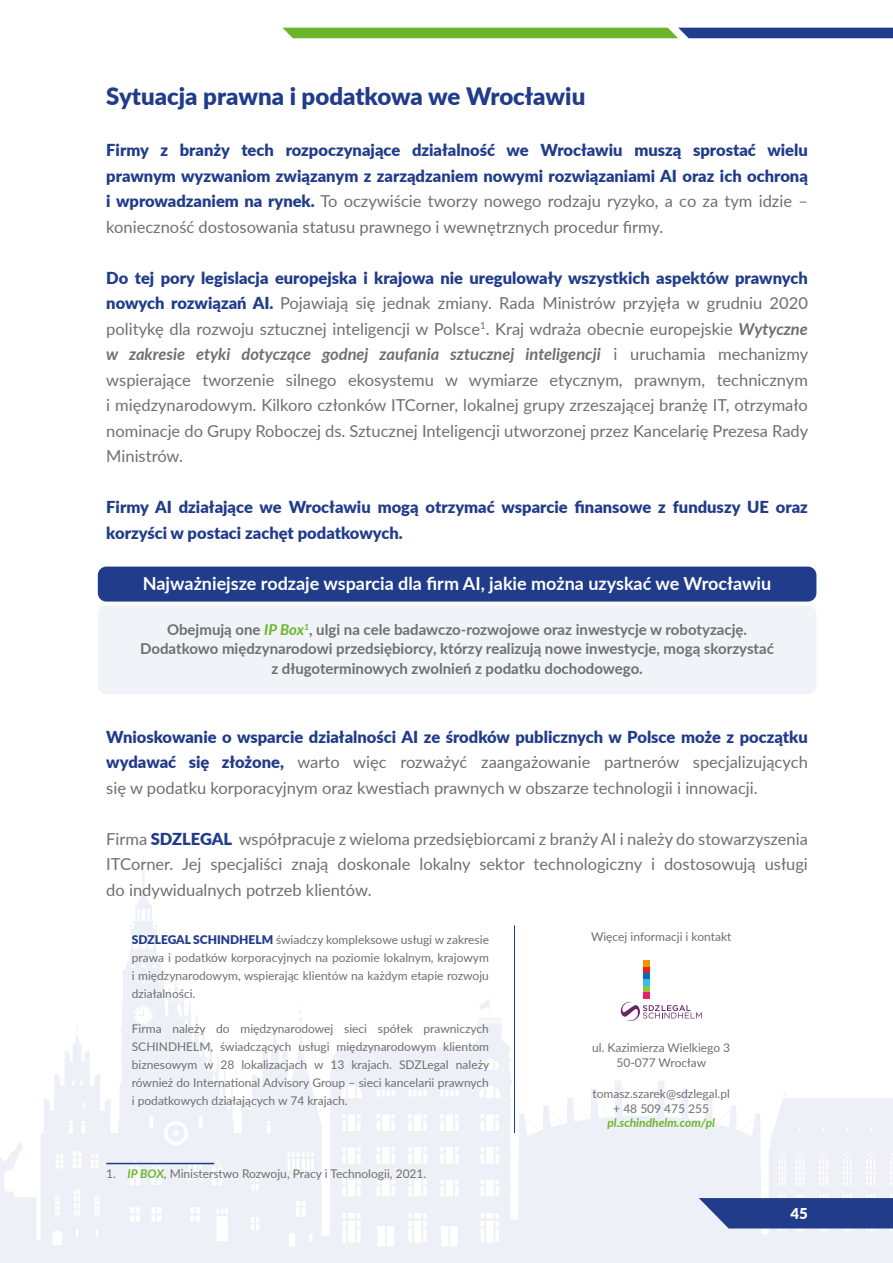
<style>
.page{position:relative;width:893px;height:1263px;background:#fff}
.page>*{position:absolute;margin:0;border:0;box-sizing:border-box;transform-origin:0 0}
.t1{font:900 24px "Lato";color:#203c8a}
.t2{font:700 18px "Lato";color:#fff}
.t3{font:16.5px/25.5px "Lato";color:#706f6f;text-align:justify}
.t4{font:900 16.5px/25.5px "Lato";color:#203c8a;text-align:justify}
.t5{font:700 15px/19.6px "Lato";color:#706f6f;text-align:center}
.t6{font:900 15px "Lato";color:#fff}
.t7{font:12px/18px "Lato";color:#706f6f;text-align:justify}
.t8{font:italic 700 12px "Lato";color:#6cb52d}
.s1{font-weight:400;color:#706f6f}
.s2{font-weight:900;color:#203c8a}
.s3{font-weight:700;font-style:italic}
.s4{font-style:italic;color:#6cb52d}
.s5{font-weight:700;font-style:italic;color:#6cb530}
</style>
<div class="page">
<svg style="left:0;top:856px;width:893px;height:407px"></svg>
<svg style="left:167px;top:1124px;width:18px;height:18px"></svg>
<svg style="left:137px;top:1008px;width:7px;height:9px"></svg>
<div style="left:98px;top:567px;width:718px;height:35px;background:#203c8a;border-radius:9px"></div>
<div style="left:98px;top:605px;width:718px;height:89px;background:#f0f3f8;border-radius:9px"></div>
<hr style="left:514px;top:925px;width:1px;height:208px;background:#203c8a">
<div style="left:643px;top:960px;width:6px;height:7px;background:#f39200"></div>
<svg style="left:643px;top:967px;width:6px;height:12px"></svg>
<div style="left:643px;top:979px;width:6px;height:7px;background:#36bcee"></div>
<svg style="left:643px;top:986px;width:6px;height:6px"></svg>
<div style="left:643px;top:992px;width:6px;height:7px;background:#e71d72"></div>
<svg style="left:621px;top:1002px;width:81px;height:19px"></svg>
<hr style="left:106px;top:1163px;width:108px;height:1px;background:#203c8a">
<svg style="left:283px;top:28px;width:610px;height:10px;background:#548d52"></svg>
<svg style="left:699px;top:1198px;width:194px;height:30px;background:#2f4992"></svg>
<h1 class="t1" style="left:106px;top:78px;width:480px">Sytuacja prawna i podatkowa we Wrocławiu</h1>
<p class="t4" style="left:106px;top:137px;width:703px">Firmy z branży tech rozpoczynające działalność we Wrocławiu muszą sprostać wielu prawnym wyzwaniom związanym z zarządzaniem nowymi rozwiązaniami AI oraz ich ochroną i wprowadzaniem na rynek. <span class="s1">To oczywiście tworzy nowego rodzaju ryzyko, a co za tym idzie – konieczność dostosowania statusu prawnego i wewnętrznych procedur firmy.</span></p>
<p class="t3" style="left:106px;top:264px;width:703px"><span class="s2">Do tej pory legislacja europejska i krajowa nie uregulowały wszystkich aspektów prawnych nowych rozwiązań AI.</span> Pojawiają się jednak zmiany. Rada Ministrów przyjęła w grudniu 2020 politykę dla rozwoju sztucznej inteligencji w Polsce<sup>1</sup>. Kraj wdraża obecnie europejskie <span class="s3">Wytyczne w zakresie etyki dotyczące godnej zaufania sztucznej inteligencji</span> i uruchamia mechanizmy wspierające tworzenie silnego ekosystemu w wymiarze etycznym, prawnym, technicznym i międzynarodowym. Kilkoro członków ITCorner, lokalnej grupy zrzeszającej branżę IT, otrzymało nominacje do Grupy Roboczej ds. Sztucznej Inteligencji utworzonej przez Kancelarię Prezesa Rady Ministrów.</p>
<p class="t4" style="left:106px;top:493px;width:703px">Firmy AI działające we Wrocławiu mogą otrzymać wsparcie finansowe z funduszy UE oraz korzyści w postaci zachęt podatkowych.</p>
<p class="t2" style="left:143px;top:570px;width:630px">Najważniejsze rodzaje wsparcia dla firm AI, jakie można uzyskać we Wrocławiu</p>
<p class="t5" style="left:140px;top:619px;width:635px">Obejmują one <span class="s4">IP Box</span><sup>1</sup>, ulgi na cele badawczo-rozwojowe oraz inwestycje w robotyzację.<br>Dodatkowo międzynarodowi przedsiębiorcy, którzy realizują nowe inwestycje, mogą skorzystać z długoterminowych zwolnień z podatku dochodowego.</p>
<p class="t3" style="left:106px;top:723px;width:703px"><span class="s2">Wnioskowanie o wsparcie działalności AI ze środków publicznych w Polsce może z początku wydawać się złożone,</span> warto więc rozważyć zaangażowanie partnerów specjalizujących się w podatku korporacyjnym oraz kwestiach prawnych w obszarze technologii i innowacji.</p>
<p class="t3" style="left:106px;top:825px;width:703px">Firma <span class="s2">SDZLEGAL</span> współpracuje z wieloma przedsiębiorcami z branży AI i należy do stowarzyszenia ITCorner. Jej specjaliści znają doskonale lokalny sektor technologiczny i dostosowują usługi do indywidualnych potrzeb klientów.</p>
<p class="t7" style="left:132px;top:930px;width:359px"><span class="s2">SDZLEGAL SCHINDHELM</span> świadczy kompleksowe usługi w zakresie prawa i podatków korporacyjnych na poziomie lokalnym, krajowym i międzynarodowym, wspierając klientów na każdym etapie rozwoju działalności.</p>
<p class="t7" style="left:132px;top:1019px;width:359px">Firma należy do międzynarodowej sieci spółek prawniczych SCHINDHELM, świadczących usługi międzynarodowym klientom biznesowym w 28 lokalizacjach w 13 krajach. SDZLegal należy również do International Advisory Group – sieci kancelarii prawnych i podatkowych działających w 74 krajach.</p>
<p class="t7" style="left:591px;top:927px;width:142px">Więcej informacji i kontakt</p>
<p class="t7" style="left:592px;top:1040px;width:140px;line-height:14.4px;text-align:center">ul. Kazimierza Wielkiego 3<br>50-077 Wrocław</p>
<p class="t7" style="left:592px;top:1086px;width:139px;line-height:14.4px;text-align:center">tomasz.szarek@sdzlegal.pl + 48 509 475 255</p>
<p class="t8" style="left:607px;top:1114px;width:109px">pl.schindhelm.com/pl</p>
<p class="t7" style="left:106px;top:1164px;width:322px">1. <span class="s5">IP BOX</span>, Ministerstwo Rozwoju, Pracy i Technologii, 2021.</p>
<p class="t6" style="left:790px;top:1202px;width:19px">45</p>
</div>
